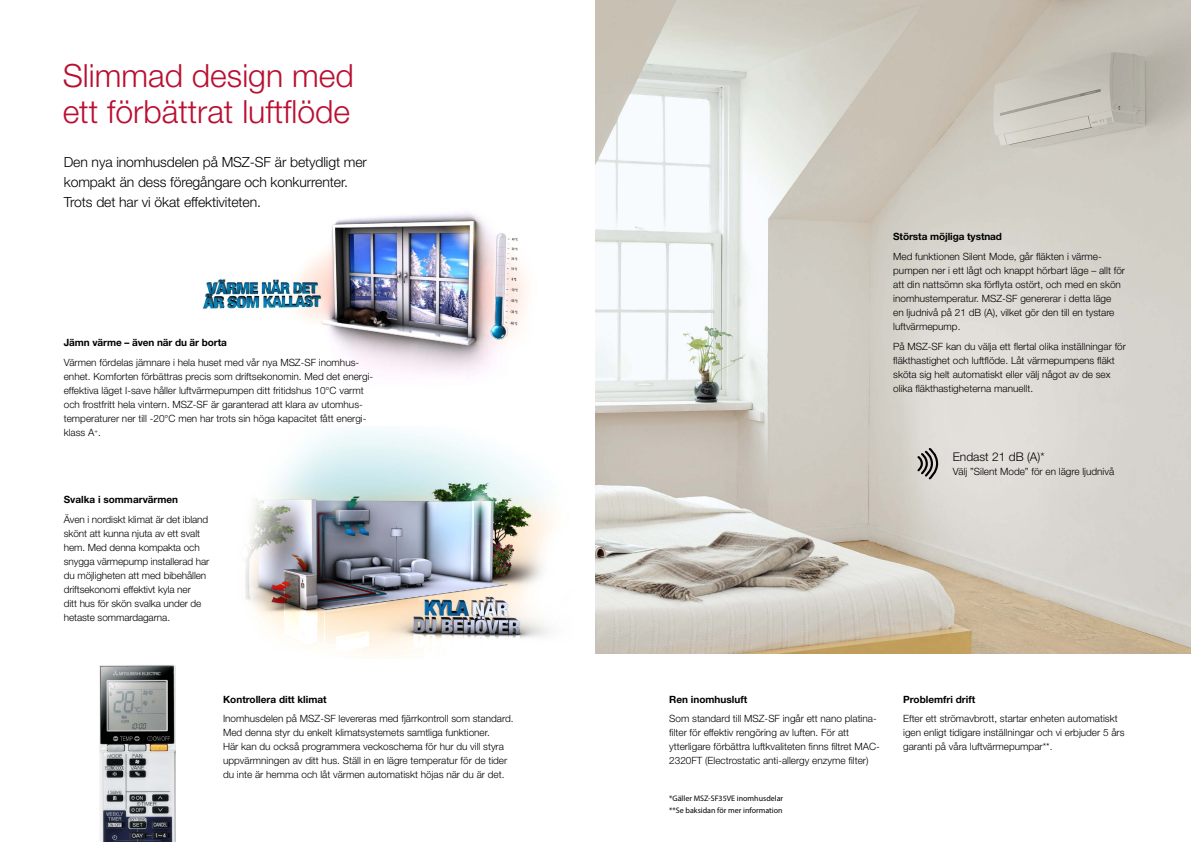
<style>
.page{position:relative;width:1191px;height:842px;background:#fff}
.page>*{position:absolute;margin:0;border:0;box-sizing:border-box;transform-origin:0 0}
.t1{font:300 32px/36px "Helvetica Neue LT Std";color:#ba0f31}
.t2{font:300 14px/20px "Helvetica Neue LT Std";letter-spacing:-.01em;color:#000}
.t3{font:300 12px "Helvetica Neue LT Std";color:#000}
.t4{font:300 10px/14px "Helvetica Neue LT Std";color:#000}
.t5{font:700 10px "Helvetica Neue LT Std";color:#000}
.t6{font:8px/12px "Myriad Pro";color:#000}
</style>
<div class="page">
<img style="left:595px;top:0;width:596px;height:653px">
<img style="left:202px;top:212px;width:324px;height:165px">
<svg style="left:916px;top:447px;width:23px;height:33px"></svg>
<img style="left:99px;top:665px;width:77px;height:177px">
<img style="left:245px;top:429px;width:309px;height:225px">
<h1 class="t1" style="left:63px;top:57px;width:292px">Slimmad design med ett förbättrat luftflöde</h1>
<h2 class="t2" style="left:64px;top:151px;width:305px">Den nya inomhusdelen på MSZ-SF är betydligt mer kompakt än dess föregångare och konkurrenter.<br>Trots det har vi ökat effektiviteten.</h2>
<p class="t5" style="left:64px;top:337px;width:165px">Jämn värme – även när du är borta</p>
<p class="t4" style="left:64px;top:355px;width:311px">Värmen fördelas jämnare i hela huset med vår nya MSZ-SF inomhus&shy;enhet. Komforten förbättras precis som driftsekonomin. Med det energi&shy;effektiva läget I-save håller luftvärmepumpen ditt fritidshus 10°C varmt och frostfritt hela vintern. MSZ-SF är garanterad att klara av utomhus&shy;temperaturer ner till -20°C men har trots sin höga kapacitet fått energi&shy;klass A<sup>+</sup>.</p>
<p class="t5" style="left:64px;top:493px;width:116px">Svalka i sommarvärmen</p>
<p class="t4" style="left:64px;top:512px;width:147px">Även i nordiskt klimat är det ibland skönt att kunna njuta av ett svalt hem. Med denna kompakta och snygga värmepump installerad har du möjligheten att med bibehållen driftsekonomi effektivt kyla ner<br>ditt hus för skön svalka under de hetaste sommardagarna.</p>
<p class="t5" style="left:223px;top:693px;width:105px">Kontrollera ditt klimat</p>
<p class="t4" style="left:223px;top:711px;width:292px">Inomhusdelen på MSZ-SF levereras med fjärrkontroll som standard.<br>Med denna styr du enkelt klimatsystemets samtliga funktioner.<br>Här kan du också programmera veckoschema för hur du vill styra uppvärmningen av ditt hus. Ställ in en lägre temperatur för de tider du inte är hemma och låt värmen automatiskt höjas när du är det.</p>
<p class="t5" style="left:893px;top:231px;width:110px">Största möjliga tystnad</p>
<p class="t4" style="left:893px;top:249px;width:233px">Med funktionen Silent Mode, går fläkten i värme&shy;pumpen ner i ett lågt och knappt hörbart läge – allt för att din nattsömn ska förflyta ostört, och med en skön inomhustemperatur. MSZ-SF genererar i detta läge<br>en ljudnivå på 21 dB (A), vilket gör den till en tystare luftvärmepump.</p>
<p class="t4" style="left:893px;top:339px;width:234px">På MSZ-SF kan du välja ett flertal olika inställningar för fläkthastighet och luftflöde. Låt värmepumpens fläkt sköta sig helt automatiskt eller välj något av de sex olika fläkthastigheterna manuellt.</p>
<p class="t3" style="left:952px;top:449px;width:93px">Endast 21 dB (A)*</p>
<p class="t4" style="left:952px;top:464px;width:163px">Välj ”Silent Mode” för en lägre ljudnivå</p>
<p class="t5" style="left:669px;top:693px;width:79px">Ren inomhusluft</p>
<p class="t4" style="left:669px;top:711px;width:212px">Som standard till MSZ-SF ingår ett nano platina&shy;filter för effektiv rengöring av luften. För att ytterligare förbättra luftkvaliteten finns filtret MAC-2320FT (Electrostatic anti-allergy enzyme filter)</p>
<p class="t6" style="left:669px;top:792px;width:115px">*Gäller MSZ-SF35VE inomhusdelar **Se baksidan för mer information</p>
<p class="t5" style="left:903px;top:693px;width:73px">Problemfri drift</p>
<p class="t4" style="left:903px;top:711px;width:223px">Efter ett strömavbrott, startar enheten automatiskt igen enligt tidigare inställningar och vi erbjuder 5 års garanti på våra luftvärmepumpar**.</p>
</div>
